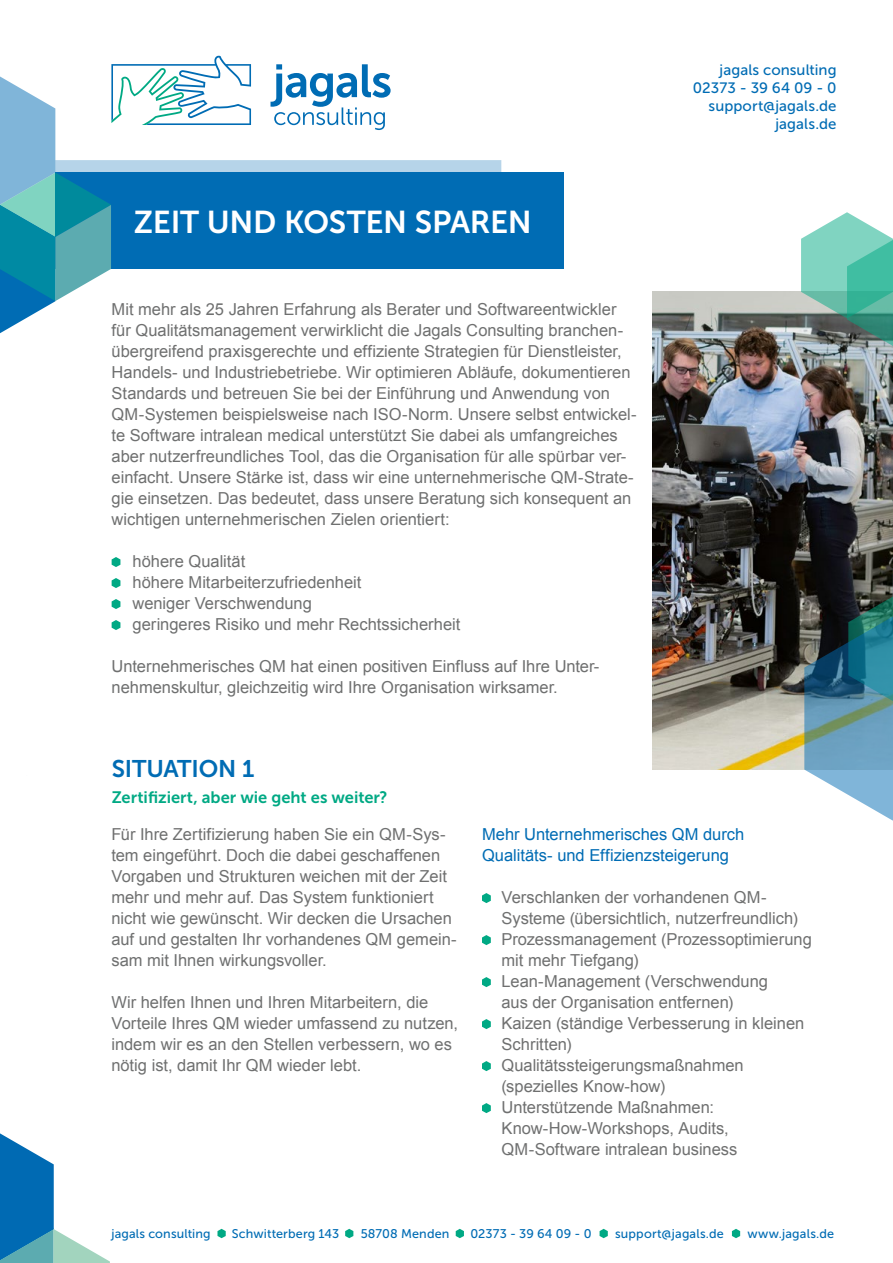
<style>
.page{position:relative;width:893px;height:1263px;background:#fff}
.page>*{position:absolute;margin:0;border:0;box-sizing:border-box;transform-origin:0 0}
.t1{font:31.5px "Museo Sans 700";letter-spacing:-.01em;color:#fff}
.t2{font:24px "Museo Sans 700";letter-spacing:-.005em;color:#006cb4}
.t3{font:16.5px/21px "Arial";color:#6f7070}
.t4{font:16.5px/21px "Arial";color:#006cb4}
.t5{font:16.5px "Museo Sans 700";color:#00a984}
.t6{font:15px/18px "Museo Sans 500";letter-spacing:.005em;color:#006cb4;text-align:right}
.t7{font:12.6px "Museo Sans 500";letter-spacing:.01em;color:#006cb4}
</style>
<div class="page">
<img style="left:653px;top:292px;width:240px;height:478px">
<svg style="left:112px;top:557px;width:8px;height:10px"></svg>
<svg style="left:112px;top:578px;width:8px;height:10px"></svg>
<svg style="left:112px;top:599px;width:8px;height:10px"></svg>
<svg style="left:112px;top:620px;width:8px;height:10px"></svg>
<div style="left:55px;top:173px;width:509px;height:96px;background:#006cb4"></div>
<svg style="left:482px;top:893px;width:9px;height:10px"></svg>
<svg style="left:482px;top:935px;width:9px;height:10px"></svg>
<svg style="left:482px;top:977px;width:9px;height:10px"></svg>
<svg style="left:482px;top:1019px;width:9px;height:10px"></svg>
<svg style="left:482px;top:1061px;width:9px;height:10px"></svg>
<svg style="left:482px;top:1103px;width:9px;height:10px"></svg>
<svg style="left:217px;top:1229px;width:9px;height:9px"></svg>
<svg style="left:345px;top:1229px;width:8px;height:9px"></svg>
<svg style="left:456px;top:1229px;width:8px;height:9px"></svg>
<svg style="left:600px;top:1229px;width:8px;height:9px"></svg>
<svg style="left:732px;top:1229px;width:8px;height:9px"></svg>
<svg style="left:0;top:55px;width:501px;height:278px"></svg>
<svg style="left:0;top:1133px;width:110px;height:130px"></svg>
<svg style="left:801px;top:212px;width:92px;height:134px;background:#76baab"></svg>
<svg style="left:804px;top:596px;width:89px;height:224px;background:#5f8b9b"></svg>
<h1 class="t1" style="left:134px;top:204px;width:399px">ZEIT UND KOSTEN SPAREN</h1>
<p class="t3" style="left:112px;top:299px;width:526px">Mit mehr als 25 Jahren Erfahrung als Berater und Softwareentwickler für Qualitätsmanagement verwirklicht die Jagals Consulting branchen&shy;übergreifend praxisgerechte und effiziente Strategien für Dienstleister, Handels- und Industriebetriebe. Wir optimieren Abläufe, dokumentieren Standards und betreuen Sie bei der Einführung und Anwendung von QM-Systemen beispielsweise nach ISO-Norm. Unsere selbst entwickel&shy;te Software intralean medical unterstützt Sie dabei als umfangreiches aber nutzerfreundliches Tool, das die Organisation für alle spürbar ver&shy;einfacht. Unsere Stärke ist, dass wir eine unternehmerische QM-Strate&shy;gie einsetzen. Das bedeutet, dass unsere Beratung sich konsequent an wichtigen unternehmerischen Zielen orientiert:</p>
<p class="t3" style="left:133px;top:551px;width:329px">höhere Qualität<br>höhere Mitarbeiterzufriedenheit<br>weniger Verschwendung<br>geringeres Risiko und mehr Rechtssicherheit</p>
<p class="t3" style="left:112px;top:656px;width:489px">Unternehmerisches QM hat einen positiven Einfluss auf Ihre Unter&shy;nehmenskultur, gleichzeitig wird Ihre Organisation wirksamer.</p>
<p class="t6" style="left:693px;top:61px;width:145px">jagals consulting<br>02373 - 39 64 09 - 0 support@jagals.de jagals.de</p>
<h2 class="t2" style="left:112px;top:755px;width:144px">SITUATION 1</h2>
<p class="t5" style="left:112px;top:788px;width:277px">Zertifiziert, aber wie geht es weiter?</p>
<p class="t3" style="left:111px;top:824px;width:347px">Für Ihre Zertifizierung haben Sie ein QM-Sys&shy;tem eingeführt. Doch die dabei geschaffenen Vorgaben und Strukturen weichen mit der Zeit mehr und mehr auf. Das System funktioniert nicht wie gewünscht. Wir decken die Ursachen auf und gestalten Ihr vorhandenes QM gemein&shy;sam mit Ihnen wirkungsvoller.</p>
<p class="t3" style="left:111px;top:992px;width:348px">Wir helfen Ihnen und Ihren Mitarbeitern, die Vorteile Ihres QM wieder umfassend zu nutzen, indem wir es an den Stellen verbessern, wo es nötig ist, damit Ihr QM wieder lebt.</p>
<p class="t4" style="left:482px;top:824px;width:264px">Mehr Unternehmerisches QM durch<br>Qualitäts- und Effizienzsteigerung</p>
<p class="t3" style="left:501px;top:887px;width:312px">Verschlanken der vorhandenen QM-<br>Systeme (übersichtlich, nutzerfreundlich)<br>Prozessmanagement (Prozessoptimierung mit mehr Tiefgang)<br>Lean-Management (Verschwendung<br>aus der Organisation entfernen)<br>Kaizen (ständige Verbesserung in kleinen<br>Schritten)<br>Qualitätssteigerungsmaßnahmen (spezielles Know-how)<br>Unterstützende Maßnahmen:<br>Know-How-Workshops, Audits,<br>QM-Software intralean business</p>
<p class="t7" style="left:111px;top:1227px;width:101px">jagals consulting</p>
<p class="t7" style="left:232px;top:1227px;width:109px">Schwitterberg 143</p>
<p class="t7" style="left:361px;top:1227px;width:90px">58708 Menden</p>
<p class="t7" style="left:470px;top:1227px;width:123px">02373 - 39 64 09 - 0</p>
<p class="t7" style="left:615px;top:1227px;width:110px">support@jagals.de</p>
<p class="t7" style="left:747px;top:1227px;width:88px">www.jagals.de</p>
</div>
